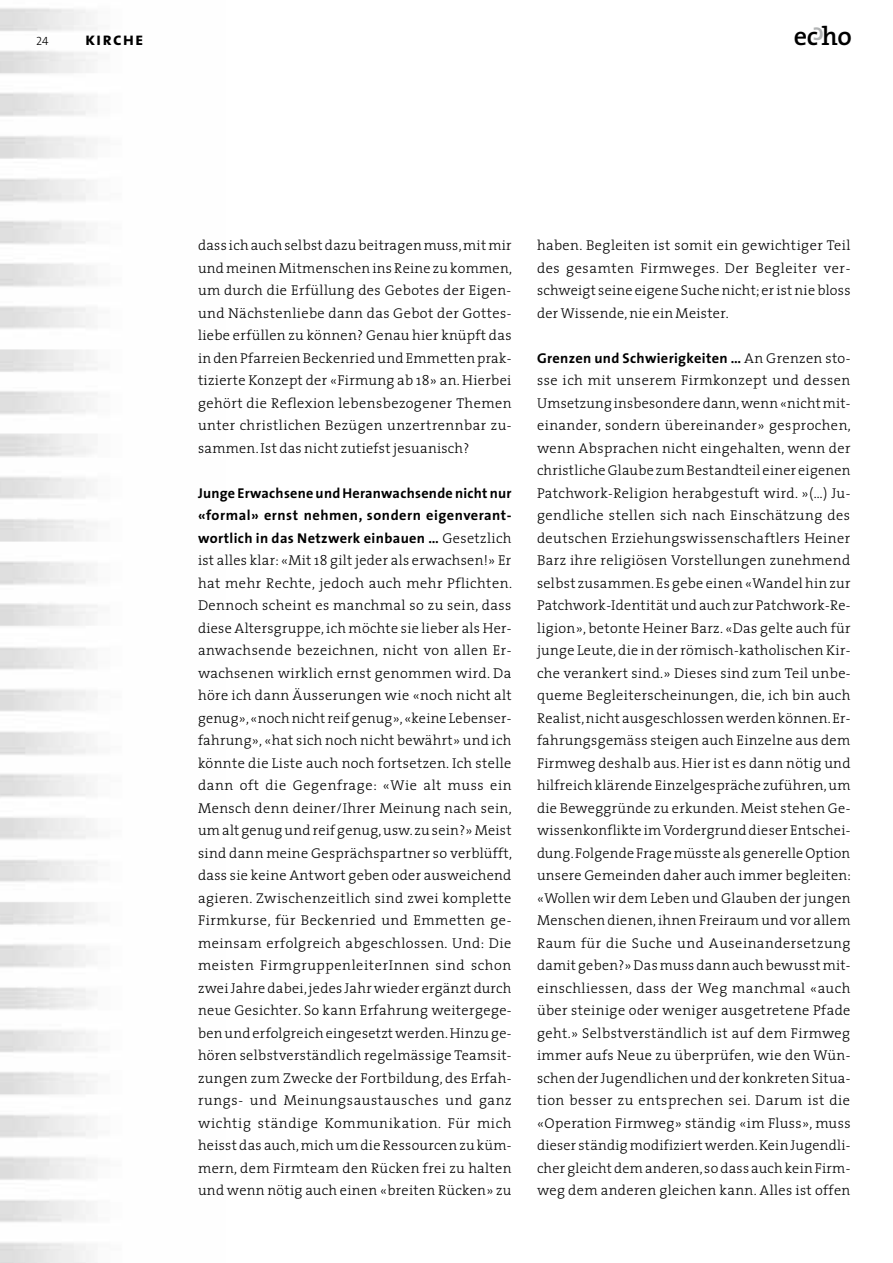
<style>
.page{position:relative;width:893px;height:1263px;background:#fff}
.page>*{position:absolute;margin:0;border:0;box-sizing:border-box;transform-origin:0 0}
.t1{font:600 26.25px "The Serif";color:#000}
.t2{font:18px "The Sans Bold Caps";letter-spacing:.06em;color:#000}
.t3{font:300 14.25px/22.5px "The Serif";letter-spacing:.02em;color:#000;text-align:justify}
.t4{font:700 14.25px/22.5px "The Sans";letter-spacing:.025em;color:#000;text-align:justify}
.t5{font:12px "The Sans Light Caps";color:#000}
.s1{font-family:"The Sans"}
.s2{font-family:"The Serif";font-weight:300}
</style>
<div class="page">
<p class="t5" style="left:36px;top:31px;width:14px">24</p>
<p class="t2" style="left:85px;top:24px;width:60px">kirche</p>
<h1 class="t1" style="left:794px;top:14px;width:60px">e<span class="s1">c</span>ho</h1>
<p class="t3" style="left:198px;top:233px;width:315px">dass ich auch selbst dazu beitragen muss, mit mir und meinen Mitmenschen ins Reine zu kommen, um durch die Erfüllung des Gebotes der Eigen&shy;und Nächstenliebe dann das Gebot der Gottes&shy;liebe erfüllen zu können? Genau hier knüpft das in den Pfarreien Beckenried und Emmetten prak&shy;tizierte Konzept der «Firmung ab 18» an. Hierbei gehört die Reflexion lebensbezogener Themen unter christlichen Bezügen unzertrennbar zu&shy;sammen. Ist das nicht zutiefst jesuanisch?</p>
<p class="t4" style="left:198px;top:481px;width:315px">Junge Erwachsene und Heranwachsende nicht nur «formal» ernst nehmen, sondern eigenverant&shy;wortlich in das Netzwerk einbauen … <span class="s2">Gesetzlich</span></p>
<p class="t3" style="left:198px;top:548px;width:316px">ist alles klar: «Mit 18 gilt jeder als erwachsen!» Er hat mehr Rechte, jedoch auch mehr Pflichten.<br>Dennoch scheint es manchmal so zu sein, dass diese Altersgruppe, ich möchte sie lieber als Her&shy;anwachsende bezeichnen, nicht von allen Er&shy;wachsenen wirklich ernst genommen wird. Da höre ich dann Äusserungen wie «noch nicht alt genug», «noch nicht reif genug», «keine Lebenser&shy;fahrung», «hat sich noch nicht bewährt» und ich könnte die Liste auch noch fortsetzen. Ich stelle dann oft die Gegenfrage: «Wie alt muss ein Mensch denn deiner/Ihrer Meinung nach sein, um alt genug und reif genug, usw. zu sein?» Meist sind dann meine Gesprächspartner so verblüfft, dass sie keine Antwort geben oder ausweichend agieren. Zwischenzeitlich sind zwei komplette Firmkurse, für Beckenried und Emmetten ge&shy;meinsam erfolgreich abgeschlossen. Und: Die meisten FirmgruppenleiterInnen sind schon zwei Jahre dabei, jedes Jahr wieder ergänzt durch neue Gesichter. So kann Erfahrung weitergege&shy;ben und erfolgreich eingesetzt werden. Hinzu ge&shy;hören selbstverständlich regelmässige Teamsit&shy;zungen zum Zwecke der Fortbildung, des Erfah&shy;rungs- und Meinungsaustausches und ganz wichtig ständige Kommunikation. Für mich heisst das auch, mich um die Ressourcen zu küm&shy;mern, dem Firmteam den Rücken frei zu halten und wenn nötig auch einen «breiten Rücken» zu</p>
<p class="t3" style="left:537px;top:233px;width:315px">haben. Begleiten ist somit ein gewichtiger Teil des gesamten Firmweges. Der Begleiter ver&shy;schweigt seine eigene Suche nicht; er ist nie bloss der Wissende, nie ein Meister.</p>
<p class="t4" style="left:537px;top:346px;width:315px">Grenzen und Schwierigkeiten … <span class="s2">An Grenzen sto-</span></p>
<p class="t3" style="left:537px;top:368px;width:315px">sse ich mit unserem Firmkonzept und dessen Umsetzung insbesondere dann, wenn «nicht mit&shy;einander, sondern übereinander» gesprochen, wenn Absprachen nicht eingehalten, wenn der christliche Glaube zum Bestandteil einer eigenen Patchwork-Religion herabgestuft wird. »(…) Ju&shy;gendliche stellen sich nach Einschätzung des deutschen Erziehungswissenschaftlers Heiner Barz ihre religiösen Vorstellungen zunehmend selbst zusammen. Es gebe einen «Wandel hin zur Patchwork-Identität und auch zur Patchwork-Re&shy;ligion», betonte Heiner Barz. «Das gelte auch für junge Leute, die in der römisch-katholischen Kir&shy;che verankert sind.» Dieses sind zum Teil unbe&shy;queme Begleiterscheinungen, die, ich bin auch Realist, nicht ausgeschlossen werden können. Er&shy;fahrungsgemäss steigen auch Einzelne aus dem Firmweg deshalb aus. Hier ist es dann nötig und hilfreich klärende Einzelgespräche zuführen, um die Beweggründe zu erkunden. Meist stehen Ge&shy;wissenkonflikte im Vordergrund dieser Entschei&shy;dung. Folgende Frage müsste als generelle Option unsere Gemeinden daher auch immer begleiten: «Wollen wir dem Leben und Glauben der jungen Menschen dienen, ihnen Freiraum und vor allem Raum für die Suche und Auseinandersetzung damit geben?» Das muss dann auch bewusst mit&shy;einschliessen, dass der Weg manchmal «auch über steinige oder weniger ausgetretene Pfade geht.» Selbstverständlich ist auf dem Firmweg immer aufs Neue zu überprüfen, wie den Wün&shy;schen der Jugendlichen und der konkreten Situa&shy;tion besser zu entsprechen sei. Darum ist die «Operation Firmweg» ständig «im Fluss», muss dieser ständig modifiziert werden. Kein Jugendli&shy;cher gleicht dem anderen, so dass auch kein Firm&shy;weg dem anderen gleichen kann. Alles ist offen</p>
</div>
